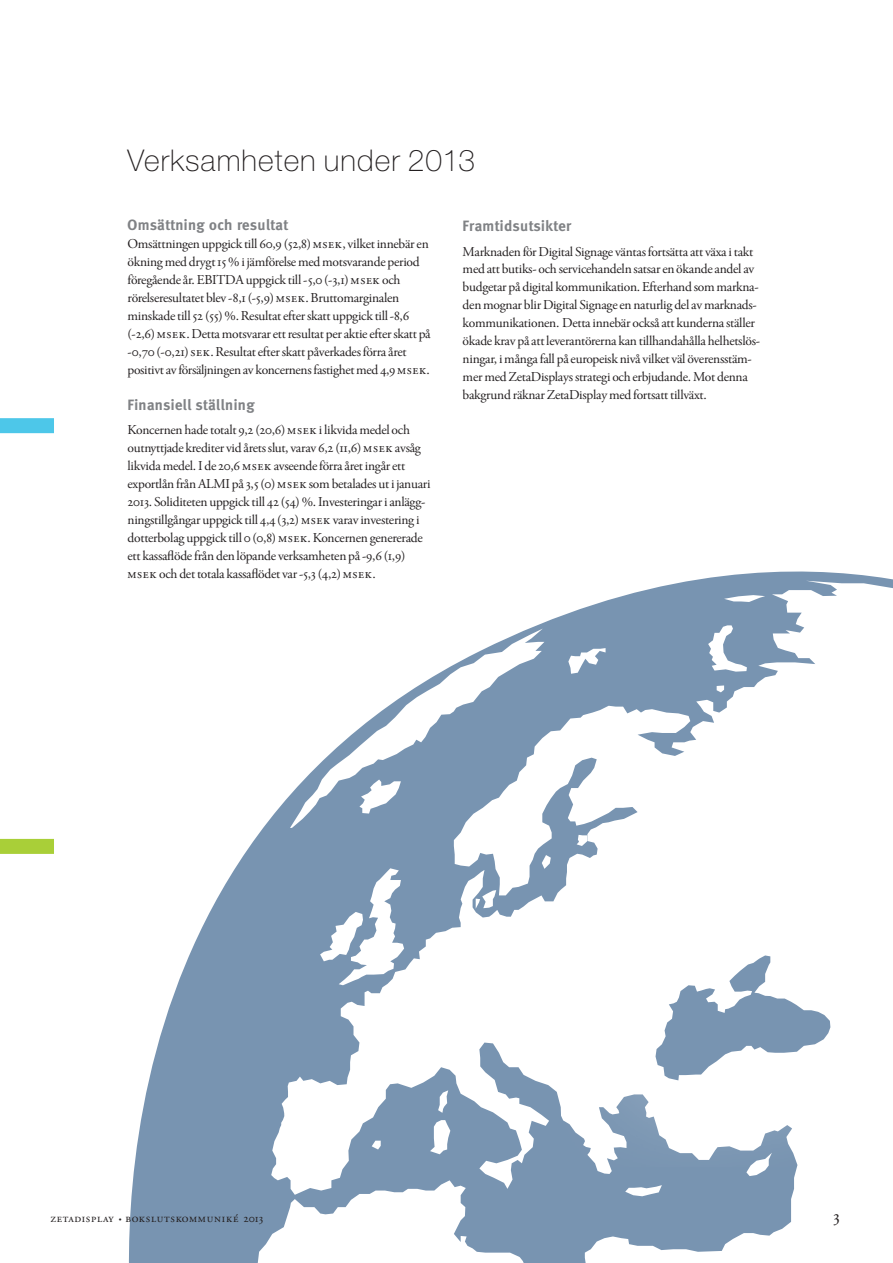
<style>
.page{position:relative;width:893px;height:1263px;background:#fff}
.page>*{position:absolute;margin:0;border:0;box-sizing:border-box;transform-origin:0 0}
.t1{font:100 30px "Helvetica Neue";letter-spacing:.035em;color:#231f20}
.t2{font:18px "Cap Garamond SC";color:#231f20}
.t3{font:700 15px "Meta";letter-spacing:.03em;color:#808285}
.t4{font:13.5px/18px "Cap Garamond";letter-spacing:-.02em;color:#231f20}
.t5{font:12px "Cap Garamond SC";color:#231f20}
.s1{font-family:"Cap Garamond SC"}
.s2{font-size:7.5px}
</style>
<div class="page">
<div style="left:0;top:418px;width:54px;height:15px;background:#4dc7e9"></div>
<div style="left:0;top:839px;width:54px;height:15px;background:#a9cf38"></div>
<div style="left:2px;top:444px;width:891px;height:819px;background:#fff"></div>
<svg style="left:128px;top:571px;width:765px;height:692px"></svg>
<svg style="left:216px;top:581px;width:677px;height:682px"></svg>
<svg style="left:290px;top:629px;width:254px;height:199px"></svg>
<svg style="left:359px;top:779px;width:42px;height:34px"></svg>
<svg style="left:476px;top:890px;width:20px;height:19px"></svg>
<svg style="left:320px;top:868px;width:84px;height:117px"></svg>
<svg style="left:430px;top:1120px;width:20px;height:34px"></svg>
<svg style="left:438px;top:1090px;width:10px;height:23px"></svg>
<svg style="left:372px;top:1141px;width:9px;height:8px"></svg>
<svg style="left:625px;top:1185px;width:37px;height:11px"></svg>
<svg style="left:746px;top:1167px;width:26px;height:9px"></svg>
<svg style="left:708px;top:625px;width:39px;height:47px"></svg>
<svg style="left:717px;top:685px;width:7px;height:7px"></svg>
<svg style="left:568px;top:648px;width:38px;height:26px"></svg>
<svg style="left:724px;top:595px;width:41px;height:7px"></svg>
<div style="left:528px;top:828px;width:365px;height:339px;background:#fff"></div>
<svg style="left:655px;top:955px;width:175px;height:125px"></svg>
<h1 class="t1" style="left:128px;top:143px;width:349px">Verksamheten under 2013</h1>
<p class="t3" style="left:128px;top:216px;width:162px">Omsättning och resultat</p>
<p class="t4" style="left:128px;top:235px;width:305px">Omsättningen uppgick till 60,9 (52,8) <span class="s1">MSEK</span>, vilket innebär en ökning med drygt 15 % i jämförelse med motsvarande period föregående år. EBITDA uppgick till -5,0 (-3,1) <span class="s1">MSEK</span> och rörelseresultatet blev -8,1 (-5,9) <span class="s1">MSEK</span>. Bruttomarginalen minskade till 52 (55) %. Resultat efter skatt uppgick till -8,6 (-2,6) <span class="s1">MSEK</span>. Detta motsvarar ett resultat per aktie efter skatt på -0,70 (-0,21) <span class="s1">SEK</span>. Resultat efter skatt påverkades förra året positivt av försäljningen av koncernens fastighet med 4,9 <span class="s1">MSEK</span>.</p>
<p class="t3" style="left:128px;top:396px;width:129px">Finansiell ställning</p>
<p class="t4" style="left:128px;top:421px;width:304px">Koncernen hade totalt 9,2 (20,6) <span class="s1">MSEK</span> i likvida medel och outnyttjade krediter vid årets slut, varav 6,2 (11,6) <span class="s1">MSEK</span> avsåg likvida medel. I de 20,6 <span class="s1">MSEK</span> avseende förra året ingår ett exportlån från ALMI på 3,5 (0) <span class="s1">MSEK</span> som betalades ut i januari 2013. Soliditeten uppgick till 42 (54) %. Investeringar i anlägg&shy;ningstillgångar uppgick till 4,4 (3,2) <span class="s1">MSEK</span> varav investering i dotterbolag uppgick till 0 (0,8) <span class="s1">MSEK</span>. Koncernen genererade ett kassaflöde från den löpande verksamheten på -9,6 (1,9)<br><span class="s1">MSEK</span> och det totala kassaflödet var -5,3 (4,2) <span class="s1">MSEK</span>.</p>
<p class="t3" style="left:463px;top:218px;width:110px">Framtidsutsikter</p>
<p class="t4" style="left:463px;top:243px;width:299px">Marknaden för Digital Signage väntas fortsätta att växa i takt med att butiks- och servicehandeln satsar en ökande andel av budgetar på digital kommunikation. Efterhand som markna&shy;den mognar blir Digital Signage en naturlig del av marknads&shy;kommunikationen. Detta innebär också att kunderna ställer ökade krav på att leverantörerna kan tillhandahålla helhetslös&shy;ningar, i många fall på europeisk nivå vilket väl överensstäm&shy;mer med ZetaDisplays strategi och erbjudande. Mot denna bakgrund räknar ZetaDisplay med fortsatt tillväxt.</p>
<p class="t5" style="left:50px;top:1213px;width:38px">zetadispl</p>
<p class="t5" style="left:103px;top:1213px;width:161px">ay <span class="s2">•</span> BOKSLUTSKOMMUNIKÉ 2013</p>
<h2 class="t2" style="left:833px;top:1208px;width:8px">3</h2>
</div>
